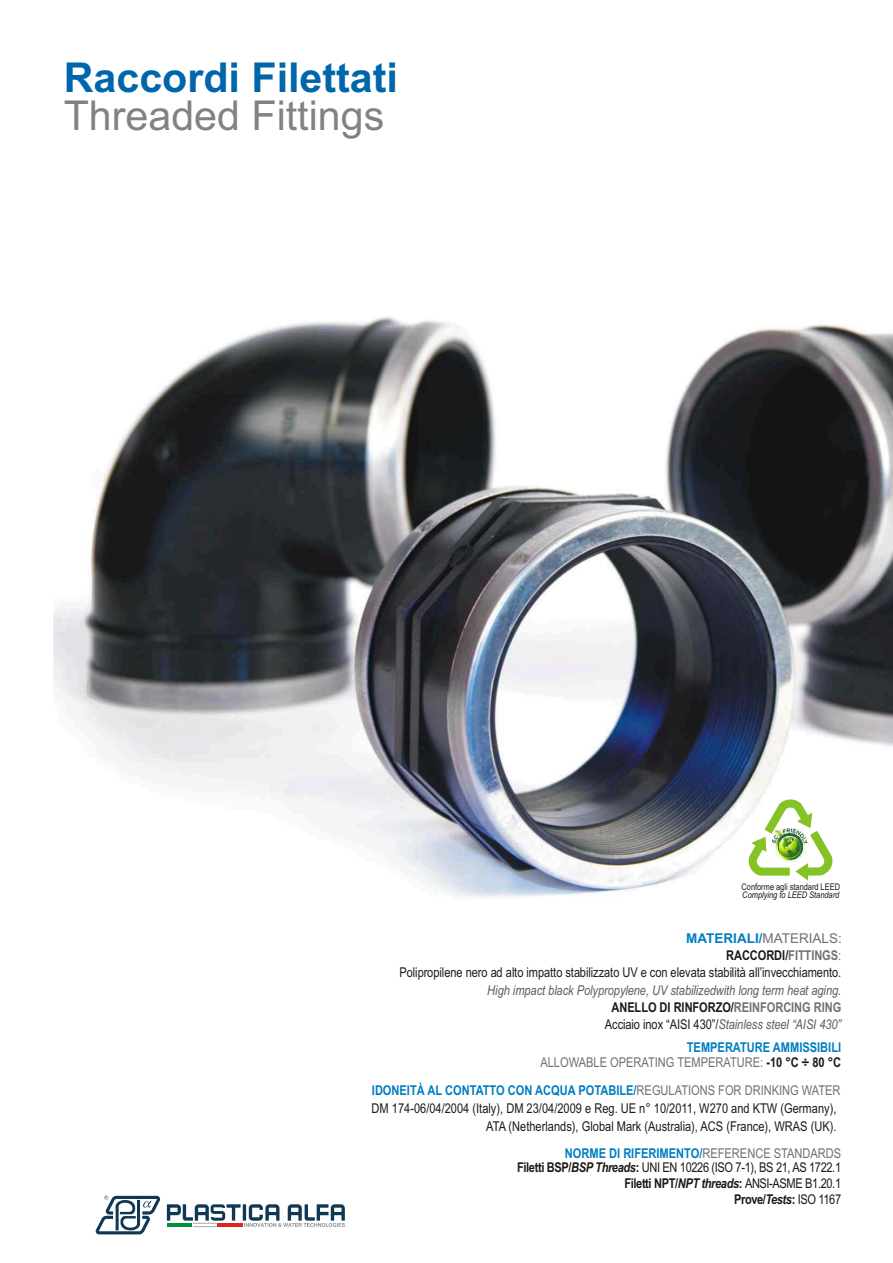
<style>
.page{position:relative;width:893px;height:1263px;background:#fff}
.page>*{position:absolute;margin:0;border:0;box-sizing:border-box;transform-origin:0 0}
.t1{font:700 41.25px "Arial";color:#0066ab}
.t2{font:41.25px "Arial";color:#828282}
.t3{font:13.5px/17.2px "Arial Narrow";color:#1f1a17;text-align:right}
.t4{font:italic 13.5px/17.2px "Arial Narrow";color:#615c5c;text-align:center}
.t5{font:13.5px/16px "Arial Narrow";letter-spacing:-.03em;color:#1f1a17;text-align:right}
.t6{font:700 13.5px "Arial Narrow";color:#007dc2}
.t7{font:13.5px/15.1px "Arial Narrow";color:#737070;text-align:right}
.t8{font:700 13.5px "Arial";color:#007dc2}
.t9{font:9.15px "Arial Narrow";color:#1f1a17}
.t10{font:italic 9.15px "Arial Narrow";color:#1f1a17}
.s1{font-weight:400;color:#737070}
.s2{font-weight:700}
.s3{font-weight:700;color:#737070}
.s4{color:#737070}
.s5{font-weight:700;font-style:normal;color:#1f1a17}
.s6{font-weight:700;font-style:normal;color:#737070}
.s7{font-style:normal;color:#1f1a17}
.s8{font-weight:700;color:#007dc2}
.s9{font-weight:700;color:#1f1a17}
.s10{font-weight:700;font-style:italic}
</style>
<div class="page">
<img style="left:54px;top:316px;width:838px;height:582px">
<svg style="left:96px;top:1195px;width:64px;height:39px"></svg>
<svg style="left:167px;top:1204px;width:178px;height:23px"></svg>
<hr style="left:892px;top:0;width:1px;height:1263px;background:#dedede">
<svg style="left:745px;top:796px;width:91px;height:88px"></svg>
<h1 class="t1" style="left:64px;top:62px;width:336px">Raccordi Filettati</h1>
<h1 class="t2" style="left:64px;top:100px;width:322px">Threaded Fittings</h1>
<p class="t9" style="left:741px;top:883px;width:100px">Conforme agli standard LEED</p>
<p class="t10" style="left:742px;top:891px;width:99px">Complying to LEED Standard</p>
<p class="t8" style="left:686px;top:933px;width:157px">MATERIALI/<span class="s1">MATERIALS:</span></p>
<p class="t3" style="left:399px;top:948px;width:443px"><span class="s2">RACCORDI/</span><span class="s3">FITTINGS</span><span class="s4">:<br></span>Polipropilene nero ad alto impatto stabilizzato UV e con elevata stabilità all’invecchiamento.</p>
<p class="t4" style="left:605px;top:1000px;width:238px"><span class="s5">ANELLO DI RINFORZO/</span><span class="s6">REINFORCING RING<br></span><span class="s7">Acciaio inox “AISI 430”/</span>Stainless steel “AISI 430”</p>
<p class="t4" style="left:487px;top:982px;width:355px">High impact black Polypropylene, UV stabilizedwith long term heat aging.</p>
<p class="t7" style="left:540px;top:1041px;width:302px"><span class="s8">TEMPERATURE AMMISSIBILI<br></span>ALLOWABLE OPERATING TEMPERATURE: <span class="s9">-10 °C ÷ 80 °C</span></p>
<p class="t6" style="left:372px;top:1085px;width:470px">IDONEITÀ AL CONTATTO CON ACQUA POTABILE/<span class="s1">REGULATIONS FOR DRINKING WATER</span></p>
<p class="t3" style="left:372px;top:1100px;width:466px">DM 174-06/04/2004 (Italy), DM 23/04/2009 e Reg. UE n° 10/2011, W270 and KTW (Germany),</p>
<p class="t3" style="left:486px;top:1118px;width:352px">ATA (Netherlands), Global Mark (Australia), ACS (France), WRAS (UK).</p>
<p class="t5" style="left:517px;top:1160px;width:326px"><span class="s2">Filetti BSP/</span><span class="s10">BSP Threads</span><span class="s2">:</span> UNI EN 10226 (ISO 7-1), BS 21, AS 1722.1<br><span class="s2">Filetti NPT/</span><span class="s10">NPT threads</span><span class="s2">:</span> ANSI-ASME B1.20.1<br><span class="s2">Prove/</span><span class="s10">Tests</span><span class="s2">:</span> ISO 1167</p>
<p class="t6" style="left:565px;top:1148px;width:278px">NORME DI RIFERIMENTO/<span class="s1">REFERENCE STANDARDS</span></p>
</div>
